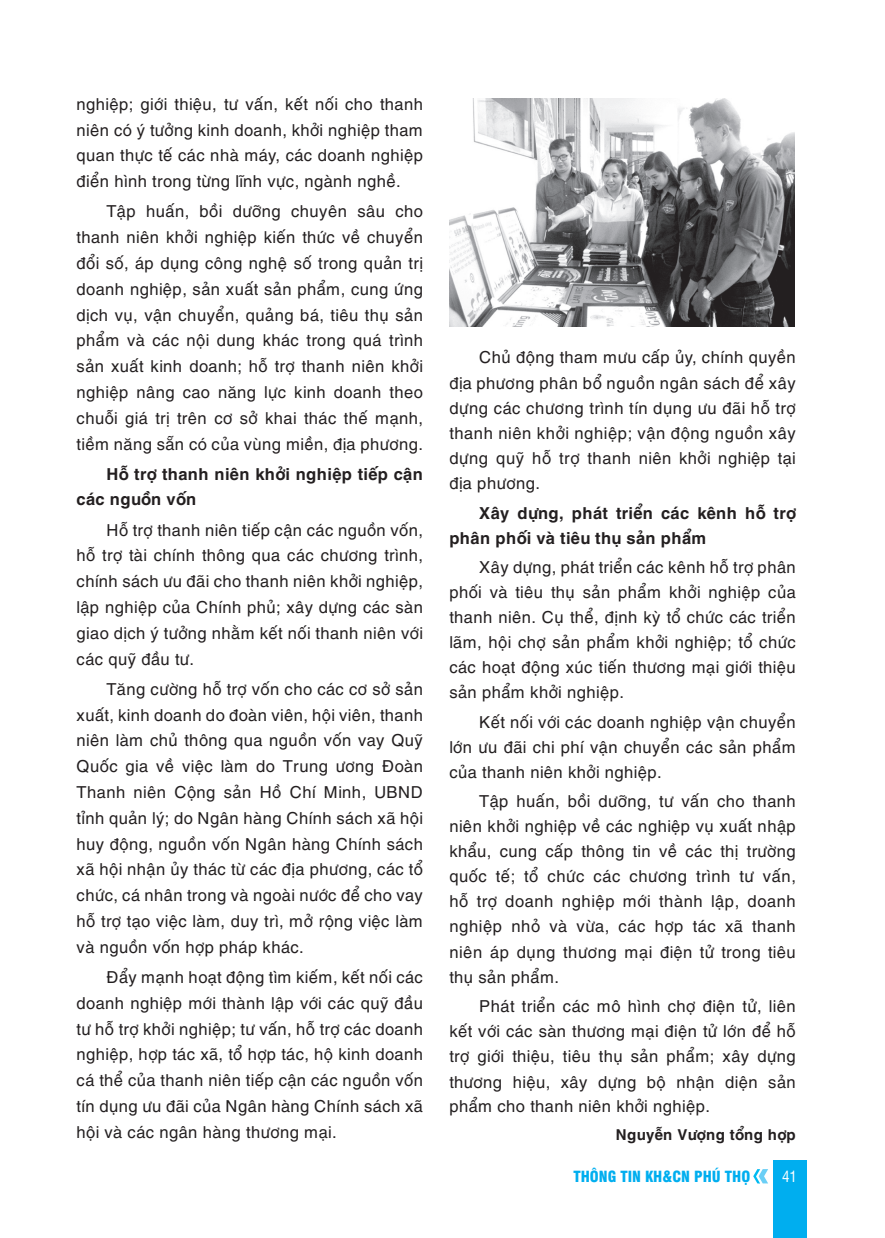
<style>
.page{position:relative;width:885px;height:1238px;background:#fff}
.page>*{position:absolute;margin:0;border:0;box-sizing:border-box;transform-origin:0 0}
.t1{font:16.5px/25.8px "UTM Helve";color:#231f20;text-align:justify}
.t2{font:700 16.5px/25.8px "UTM Helve";color:#231f20}
.t3{font:900 condensed 15px "BQN Swiss 721";color:#00aeef}
.t4{font:700 15px "UTM Helve";color:#231f20}
.t5{font:15px "BQN Swiss Condensed";color:#fff}
</style>
<div class="page">
<div style="left:772px;top:1160px;width:34px;height:77px;background:#00aeef"></div>
<svg style="left:753px;top:1169px;width:15px;height:14px"></svg>
<img style="left:449px;top:98px;width:345px;height:228px">
<p class="t1" style="left:77px;top:89px;width:348px">nghiệp; giới thiệu, tư vấn, kết nối cho thanh niên có ý tưởng kinh doanh, khởi nghiệp tham quan thực tế các nhà máy, các doanh nghiệp điển hình trong từng lĩnh vực, ngành nghề.</p>
<p class="t1" style="left:77px;top:197px;width:348px;text-indent:30px">Tập huấn, bồi dưỡng chuyên sâu cho thanh niên khởi nghiệp kiến thức về chuyển đổi số, áp dụng công nghệ số trong quản trị doanh nghiệp, sản xuất sản phẩm, cung ứng dịch vụ, vận chuyển, quảng bá, tiêu thụ sản phẩm và các nội dung khác trong quá trình sản xuất kinh doanh; hỗ trợ thanh niên khởi nghiệp nâng cao năng lực kinh doanh theo chuỗi giá trị trên cơ sở khai thác thế mạnh, tiềm năng sẵn có của vùng miền, địa phương.</p>
<p class="t2" style="left:77px;top:458px;width:348px;text-indent:30px">Hỗ trợ thanh niên khởi nghiệp tiếp cận các nguồn vốn</p>
<p class="t1" style="left:77px;top:515px;width:348px;text-indent:30px">Hỗ trợ thanh niên tiếp cận các nguồn vốn, hỗ trợ tài chính thông qua các chương trình, chính sách ưu đãi cho thanh niên khởi nghiệp, lập nghiệp của Chính phủ; xây dựng các sàn giao dịch ý tưởng nhằm kết nối thanh niên với các quỹ đầu tư.</p>
<p class="t1" style="left:77px;top:674px;width:348px;text-indent:30px">Tăng cường hỗ trợ vốn cho các cơ sở sản xuất, kinh doanh do đoàn viên, hội viên, thanh niên làm chủ thông qua nguồn vốn vay Quỹ Quốc gia về việc làm do Trung ương Đoàn Thanh niên Cộng sản Hồ Chí Minh, UBND tỉnh quản lý; do Ngân hàng Chính sách xã hội huy động, nguồn vốn Ngân hàng Chính sách xã hội nhận ủy thác từ các địa phương, các tổ chức, cá nhân trong và ngoài nước để cho vay hỗ trợ tạo việc làm, duy trì, mở rộng việc làm và nguồn vốn hợp pháp khác.</p>
<p class="t1" style="left:77px;top:962px;width:348px;text-indent:30px">Đẩy mạnh hoạt động tìm kiếm, kết nối các doanh nghiệp mới thành lập với các quỹ đầu tư hỗ trợ khởi nghiệp; tư vấn, hỗ trợ các doanh nghiệp, hợp tác xã, tổ hợp tác, hộ kinh doanh cá thể của thanh niên tiếp cận các nguồn vốn tín dụng ưu đãi của Ngân hàng Chính sách xã hội và các ngân hàng thương mại.</p>
<p class="t1" style="left:449px;top:343px;width:348px;line-height:25.2px;text-indent:30px">Chủ động tham mưu cấp ủy, chính quyền địa phương phân bổ nguồn ngân sách để xây dựng các chương trình tín dụng ưu đãi hỗ trợ thanh niên khởi nghiệp; vận động nguồn xây dựng quỹ hỗ trợ thanh niên khởi nghiệp tại địa phương.</p>
<p class="t2" style="left:449px;top:498px;width:348px;line-height:25px;text-indent:30px">Xây dựng, phát triển các kênh hỗ trợ phân phối và tiêu thụ sản phẩm</p>
<p class="t1" style="left:449px;top:553px;width:348px;line-height:25px;text-indent:30px">Xây dựng, phát triển các kênh hỗ trợ phân phối và tiêu thụ sản phẩm khởi nghiệp của thanh niên. Cụ thể, định kỳ tổ chức các triển lãm, hội chợ sản phẩm khởi nghiệp; tổ chức các hoạt động xúc tiến thương mại giới thiệu sản phẩm khởi nghiệp.</p>
<p class="t1" style="left:449px;top:707px;width:348px;line-height:25px;text-indent:30px">Kết nối với các doanh nghiệp vận chuyển lớn ưu đãi chi phí vận chuyển các sản phẩm của thanh niên khởi nghiệp.</p>
<p class="t1" style="left:449px;top:787px;width:348px;line-height:25px;text-indent:30px">Tập huấn, bồi dưỡng, tư vấn cho thanh niên khởi nghiệp về các nghiệp vụ xuất nhập khẩu, cung cấp thông tin về các thị trường quốc tế; tổ chức các chương trình tư vấn, hỗ trợ doanh nghiệp mới thành lập, doanh nghiệp nhỏ và vừa, các hợp tác xã thanh niên áp dụng thương mại điện tử trong tiêu thụ sản phẩm.</p>
<p class="t1" style="left:449px;top:991px;width:348px;line-height:25.3px;text-indent:30px">Phát triển các mô hình chợ điện tử, liên kết với các sàn thương mại điện tử lớn để hỗ trợ giới thiệu, tiêu thụ sản phẩm; xây dựng thương hiệu, xây dựng bộ nhận diện sản</p>
<p class="t1" style="left:449px;top:1091px;width:262px">phẩm cho thanh niên khởi nghiệp.</p>
<p class="t4" style="left:616px;top:1122px;width:182px">Nguyễn Vượng tổng hợp</p>
<p class="t3" style="left:573px;top:1164px;width:178px">THÔNG TIN KH&amp;CN PHÚ THỌ</p>
<p class="t5" style="left:782px;top:1165px;width:16px">41</p>
</div>
